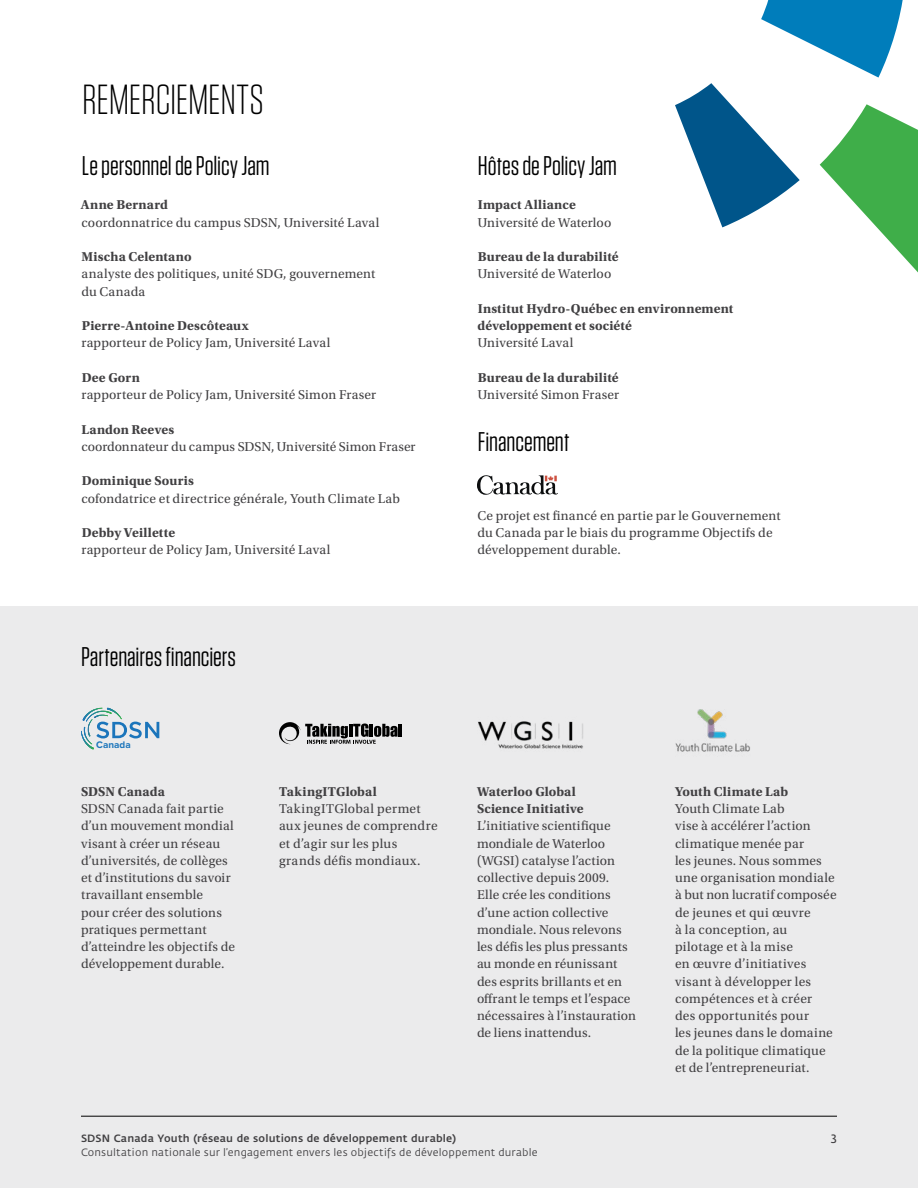
<style>
.page{position:relative;width:918px;height:1188px;background:#fff}
.page>*{position:absolute;margin:0;border:0;box-sizing:border-box;transform-origin:0 0}
.t1{font:300 42px "Tungsten";letter-spacing:-.005em;color:#000}
.t2{font:27px "Tungsten";letter-spacing:-.005em;color:#000}
.B1{font:13.5px/17.2px "Utopia Std";letter-spacing:.01em;color:#414042}
.B1-2{font:700 13.5px/17.2px "Utopia Std";letter-spacing:.01em;color:#414042}
.B1_-_No_Space_After{font:700 13.5px/17.2px "Utopia Std";letter-spacing:.01em;color:#414042}
.t3{font:12px "Fedra Sans";color:#414042}
.t4{font:10.5px "Fedra Sans";letter-spacing:.015em;color:#414042}
.t5{font:500 10.5px "Fedra Sans";letter-spacing:.02em;color:#414042}
.t6{font:700 9.9px "Proxima Nova";color:#1b75bb}
.s1{font-weight:700}
.s2{font-weight:400}
</style>
<div class="page">
<div style="left:0;top:606px;width:918px;height:582px;background:#ebebec"></div>
<svg style="left:675px;top:0;width:243px;height:273px"></svg>
<hr style="left:81px;top:1116px;width:756px;height:1px;background:#000">
<svg style="left:477px;top:475px;width:81px;height:20px"></svg>
<img style="left:86px;top:711px;width:21px;height:11px">
<img style="left:82px;top:708px;width:20px;height:13px">
<img style="left:81px;top:731px;width:13px;height:18px">
<img style="left:84px;top:727px;width:8px;height:17px">
<img style="left:88px;top:719px;width:4px;height:17px">
<img style="left:94px;top:715px;width:13px;height:3px">
<img style="left:107px;top:708px;width:15px;height:11px">
<svg style="left:96px;top:722px;width:63px;height:16px"></svg>
<svg style="left:279px;top:722px;width:123px;height:22px"></svg>
<img style="left:478px;top:721px;width:105px;height:28px">
<img style="left:675px;top:709px;width:75px;height:43px">
<h1 class="t1" style="left:82px;top:78px;width:183px">REMERCIEMENTS</h1>
<h2 class="t2" style="left:82px;top:151px;width:189px">Le personnel de Policy Jam</h2>
<p class="B1-2" style="left:81px;top:196px;width:89px">Anne Bernard</p>
<p class="B1" style="left:81px;top:214px;width:300px">coordonnatrice du campus SDSN, Université Laval</p>
<p class="B1-2" style="left:82px;top:248px;width:111px">Mischa Celentano</p>
<p class="B1" style="left:81px;top:265px;width:295px">analyste des politiques, unité SDG, gouvernement du Canada</p>
<p class="B1-2" style="left:82px;top:317px;width:169px">Pierre-Antoine Descôteaux</p>
<p class="B1" style="left:82px;top:334px;width:250px">rapporteur de Policy Jam, Université Laval</p>
<p class="B1-2" style="left:82px;top:369px;width:60px">Dee Gorn</p>
<p class="B1" style="left:82px;top:386px;width:296px">rapporteur de Policy Jam, Université Simon Fraser</p>
<p class="B1-2" style="left:82px;top:421px;width:94px">Landon Reeves</p>
<p class="B1" style="left:81px;top:438px;width:336px">coordonnateur du campus SDSN, Université Simon Fraser</p>
<p class="B1-2" style="left:82px;top:472px;width:114px">Dominique Souris</p>
<p class="B1" style="left:81px;top:490px;width:320px">cofondatrice et directrice générale, Youth Climate Lab</p>
<p class="B1-2" style="left:82px;top:524px;width:95px">Debby Veillette</p>
<p class="B1" style="left:82px;top:541px;width:250px">rapporteur de Policy Jam, Université Laval</p>
<h2 class="t2" style="left:81px;top:643px;width:157px">Partenaires financiers</h2>
<p class="t6" style="left:96px;top:739px;width:36px">Canada</p>
<p class="B1" style="left:81px;top:783px;width:156px"><span class="s1">SDSN Canada<br></span>SDSN Canada fait partie d’un mouvement mondial visant à créer un réseau d’universités, de collèges et d’institutions du savoir travaillant ensemble<br>pour créer des solutions pratiques permettant d’atteindre les objectifs de développement durable.</p>
<p class="B1_-_No_Space_After" style="left:279px;top:783px;width:99px">TakingITGlobal</p>
<p class="B1" style="left:279px;top:800px;width:160px">TakingITGlobal permet aux jeunes de comprendre et d’agir sur les plus grands défis mondiaux.</p>
<h2 class="t2" style="left:478px;top:151px;width:141px">Hôtes de Policy Jam</h2>
<p class="B1-2" style="left:478px;top:196px;width:100px">Impact Alliance</p>
<p class="B1" style="left:478px;top:214px;width:135px">Université de Waterloo</p>
<p class="B1-2" style="left:478px;top:248px;width:143px">Bureau de la durabilité</p>
<p class="B1" style="left:478px;top:265px;width:135px">Université de Waterloo</p>
<p class="B1-2" style="left:478px;top:300px;width:257px">Institut Hydro-Québec en environnement</p>
<p class="B1-2" style="left:478px;top:317px;width:156px">développement et société<br><span class="s2">Université Laval</span></p>
<p class="B1-2" style="left:478px;top:369px;width:143px">Bureau de la durabilité</p>
<p class="B1" style="left:478px;top:386px;width:143px">Université Simon Fraser</p>
<h2 class="t2" style="left:478px;top:427px;width:93px">Financement</h2>
<p class="B1" style="left:477px;top:507px;width:305px">Ce projet est financé en partie par le Gouvernement du Canada par le biais du programme Objectifs de développement durable.</p>
<p class="B1_-_No_Space_After" style="left:477px;top:783px;width:108px">Waterloo Global<br>Science Initiative</p>
<p class="B1" style="left:477px;top:817px;width:160px">L’initiative scientifique mondiale de Waterloo (WGSI) catalyse l’action collective depuis 2009.<br>Elle crée les conditions d’une action collective mondiale. Nous relevons les défis les plus pressants au monde en réunissant des esprits brillants et en offrant le temps et l’espace nécessaires à l’instauration de liens inattendus.</p>
<p class="B1_-_No_Space_After" style="left:675px;top:783px;width:115px">Youth Climate Lab</p>
<p class="B1" style="left:675px;top:800px;width:163px">Youth Climate Lab<br>vise à accélérer l’action climatique menée par<br>les jeunes. Nous sommes une organisation mondiale à but non lucratif composée de jeunes et qui œuvre<br>à la conception, au pilotage et à la mise<br>en œuvre d’initiatives visant à développer les compétences et à créer<br>des opportunités pour<br>les jeunes dans le domaine de la politique climatique et de l’entrepreneuriat.</p>
<p class="t5" style="left:81px;top:1132px;width:377px">SDSN Canada Youth (réseau de solutions de développement durable)</p>
<p class="t3" style="left:831px;top:1133px;width:8px">3</p>
<p class="t4" style="left:81px;top:1146px;width:458px">Consultation nationale sur l’engagement envers les objectifs de développement durable</p>
</div>
